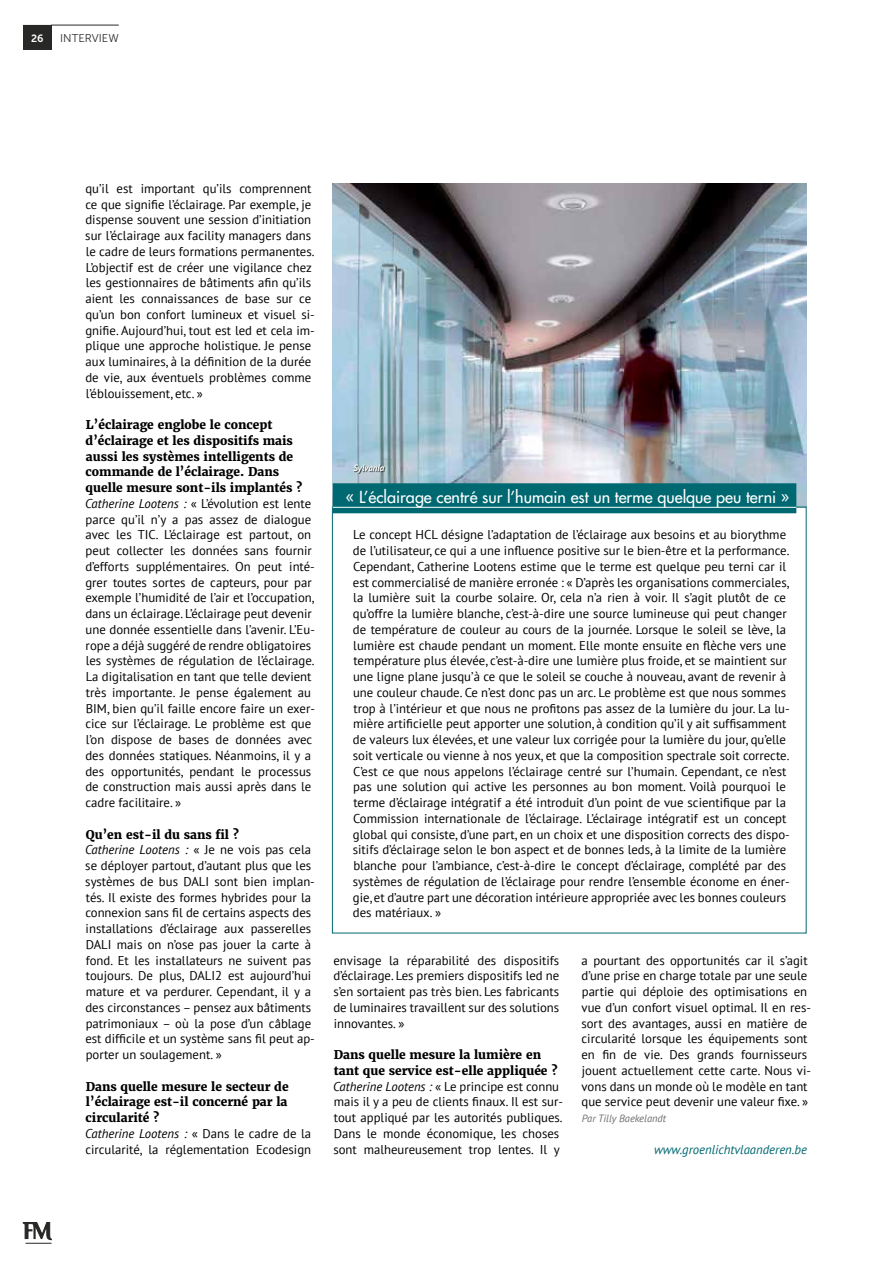
<style>
.page{position:relative;width:893px;height:1263px;background:#fff}
.page>*{position:absolute;margin:0;border:0;box-sizing:border-box;transform-origin:0 0}
.t1{font:16.2px "Futura LT";color:#fff}
.t2{font:12.75px/15.8px "PT Sans";color:#000}
.t3{font:italic 12.75px "PT Sans";color:#006871}
.t4{font:800 12px/15.8px "Merriweather";color:#000}
.t5{font:11.25px "Museo Sans 300";color:#282827}
.t6{font:italic 10.5px "PT Sans";color:#6f6f6e}
.t7{font:10.5px "Museo Sans 700";color:#fff}
.t8{font:italic 700 9px "PT Sans";color:#fff}
.s1{font-style:italic}
</style>
<div class="page">
<svg style="left:23px;top:1222px;width:29px;height:22px"></svg>
<img style="left:332px;top:184px;width:475px;height:324px">
<div style="left:333px;top:483px;width:463px;height:30px;background:#006871"></div>
<hr style="left:333px;top:507px;width:463px;height:1px;background:#fff">
<div style="left:353px;top:465px;width:33px;height:9px;background:#000;opacity:.75"></div>
<div style="left:23px;top:25px;width:29px;height:25px;background:#282827"></div>
<svg style="left:23px;top:24px;width:29px;height:1px"></svg>
<hr style="left:52px;top:25px;width:67px;height:1px;background:#282827">
<p class="t7" style="left:31px;top:32px;width:14px">26</p>
<p class="t5" style="left:60px;top:32px;width:60px">INTERVIEW</p>
<p class="t2" style="left:85px;top:180px;width:231px">qu’il est important qu’ils comprennent ce que signifie l’éclairage. Par exemple, je dispense souvent une session d’initiation sur l’éclairage aux facility managers dans le cadre de leurs formations permanentes.<br>L’objectif est de créer une vigilance chez les gestionnaires de bâtiments afin qu’ils aient les connaissances de base sur ce qu’un bon confort lumineux et visuel si&shy;gnifie. Aujourd’hui, tout est led et cela im&shy;plique une approche holistique. Je pense aux luminaires, à la définition de la durée de vie, aux éventuels problèmes comme l’éblouissement, etc. »</p>
<p class="t4" style="left:86px;top:417px;width:218px">L’éclairage englobe le concept d’éclairage et les dispositifs mais aussi les systèmes intelligents de commande de l’éclairage. Dans quelle mesure sont-ils implantés ?</p>
<p class="t2" style="left:85px;top:495px;width:231px"><span class="s1">Catherine Lootens :</span> « L’évolution est lente parce qu’il n’y a pas assez de dialogue avec les TIC. L’éclairage est partout, on peut collecter les données sans fournir d’efforts supplémentaires. On peut inté&shy;grer toutes sortes de capteurs, pour par exemple l’humidité de l’air et l’occupation, dans un éclairage. L’éclairage peut devenir une donnée essentielle dans l’avenir. L’Eu&shy;rope a déjà suggéré de rendre obligatoires les systèmes de régulation de l’éclairage.<br>La digitalisation en tant que telle devient très importante. Je pense également au BIM, bien qu’il faille encore faire un exer&shy;cice sur l’éclairage. Le problème est que l’on dispose de bases de données avec des données statiques. Néanmoins, il y a des opportunités, pendant le processus de construction mais aussi après dans le cadre facilitaire. »</p>
<p class="t4" style="left:86px;top:826px;width:155px">Qu’en est-il du sans fil ?</p>
<p class="t2" style="left:85px;top:842px;width:231px"><span class="s1">Catherine Lootens :</span> « Je ne vois pas cela se déployer partout, d’autant plus que les systèmes de bus DALI sont bien implan&shy;tés. Il existe des formes hybrides pour la connexion sans fil de certains aspects des installations d’éclairage aux passerelles DALI mais on n’ose pas jouer la carte à fond. Et les installateurs ne suivent pas toujours. De plus, DALI2 est aujourd’hui mature et va perdurer. Cependant, il y a des circonstances – pensez aux bâtiments patrimoniaux – où la pose d’un câblage est difficile et un système sans fil peut ap&shy;porter un soulagement. »</p>
<p class="t4" style="left:86px;top:1078px;width:205px;text-align:justify">Dans quelle mesure le secteur de l’éclairage est-il concerné par la circularité ?</p>
<p class="t2" style="left:85px;top:1125px;width:228px"><span class="s1">Catherine Lootens :</span> « Dans le cadre de la circularité, la réglementation Ecodesign</p>
<p class="t8" style="left:353px;top:462px;width:33px">Sylvania</p>
<p class="t1" style="left:346px;top:486px;width:445px">« L’éclairage centré sur l’humain est un terme quelque peu terni »</p>
<p class="t2" style="left:353px;top:527px;width:438px">Le concept HCL désigne l’adaptation de l’éclairage aux besoins et au biorythme de l’utilisateur, ce qui a une influence positive sur le bien-être et la performance.<br>Cependant, Catherine Lootens estime que le terme est quelque peu terni car il est commercialisé de manière erronée : « D’après les organisations commerciales, la lumière suit la courbe solaire. Or, cela n’a rien à voir. Il s’agit plutôt de ce qu’offre la lumière blanche, c’est-à-dire une source lumineuse qui peut changer de température de couleur au cours de la journée. Lorsque le soleil se lève, la lumière est chaude pendant un moment. Elle monte ensuite en flèche vers une température plus élevée, c’est-à-dire une lumière plus froide, et se maintient sur une ligne plane jusqu’à ce que le soleil se couche à nouveau, avant de revenir à une couleur chaude. Ce n’est donc pas un arc. Le problème est que nous sommes trop à l’intérieur et que nous ne profitons pas assez de la lumière du jour. La lu&shy;mière artificielle peut apporter une solution, à condition qu’il y ait suffisamment de valeurs lux élevées, et une valeur lux corrigée pour la lumière du jour, qu’elle soit verticale ou vienne à nos yeux, et que la composition spectrale soit correcte.<br>C’est ce que nous appelons l’éclairage centré sur l’humain. Cependant, ce n’est pas une solution qui active les personnes au bon moment. Voilà pourquoi le terme d’éclairage intégratif a été introduit d’un point de vue scientifique par la Commission internationale de l’éclairage. L’éclairage intégratif est un concept global qui consiste, d’une part, en un choix et une disposition corrects des dispo&shy;sitifs d’éclairage selon le bon aspect et de bonnes leds, à la limite de la lumière blanche pour l’ambiance, c’est-à-dire le concept d’éclairage, complété par des systèmes de régulation de l’éclairage pour rendre l’ensemble économe en éner&shy;gie, et d’autre part une décoration intérieure appropriée avec les bonnes couleurs des matériaux. »</p>
<p class="t2" style="left:333px;top:952px;width:227px;text-align:justify">envisage la réparabilité des dispositifs d’éclairage. Les premiers dispositifs led ne s’en sortaient pas très bien. Les fabricants de luminaires travaillent sur des solutions innovantes. »</p>
<p class="t4" style="left:334px;top:1047px;width:225px">Dans quelle mesure la lumière en tant que service est-elle appliquée ?</p>
<p class="t2" style="left:333px;top:1078px;width:231px"><span class="s1">Catherine Lootens :</span> « Le principe est connu mais il y a peu de clients finaux. Il est sur&shy;tout appliqué par les autorités publiques.<br>Dans le monde économique, les choses sont malheureusement trop lentes. Il y</p>
<p class="t2" style="left:581px;top:952px;width:231px">a pourtant des opportunités car il s’agit d’une prise en charge totale par une seule partie qui déploie des optimisations en vue d’un confort visuel optimal. Il en res&shy;sort des avantages, aussi en matière de circularité lorsque les équipements sont en fin de vie. Des grands fournisseurs jouent actuellement cette carte. Nous vi&shy;vons dans un monde où le modèle en tant que service peut devenir une valeur fixe. »</p>
<p class="t6" style="left:582px;top:1112px;width:86px">Par Tilly Baekelandt</p>
<p class="t3" style="left:654px;top:1141px;width:155px">www.groenlichtvlaanderen.be</p>
</div>
